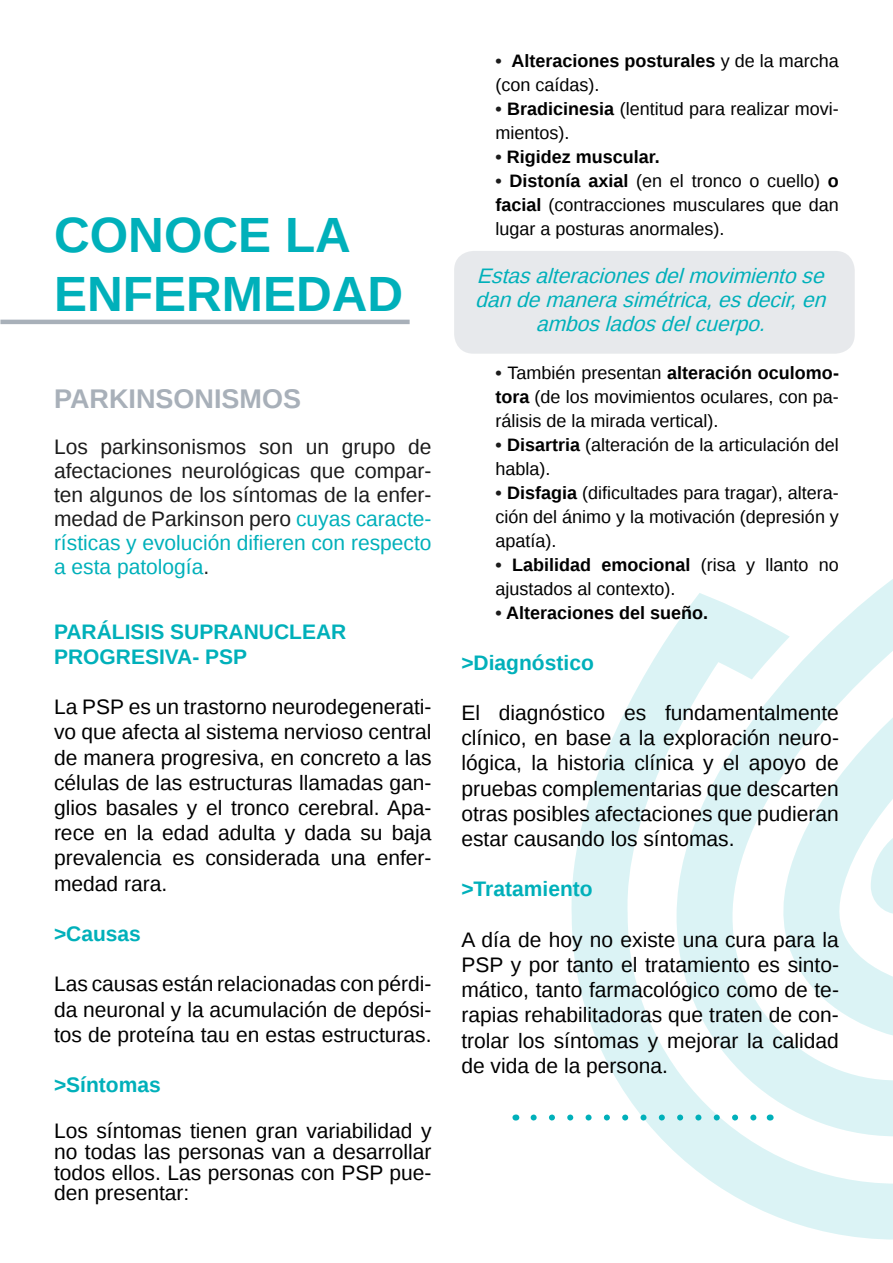
<style>
.page{position:relative;width:893px;height:1263px;background:#fff}
.page>*{position:absolute;margin:0;border:0;box-sizing:border-box;transform-origin:0 0}
.t1{font:700 49.5px/59.4px "Liberation Sans";color:#00b0ba}
.t2{font:700 27px "Liberation Sans";color:#a8b0b9}
.t3{font:21px/25.2px "Liberation Sans";color:#000;text-align:justify}
.t4{font:21px/24px "Liberation Sans";color:#1c1c1c;text-align:justify}
.t5{font:italic 21px/24px "Liberation Sans";color:#00b0ba;text-align:center}
.t6{font:700 21px/25.2px "Liberation Sans";color:#00b0ba}
.t7{font:18px/24px "Liberation Sans";color:#000}
.t8{font:700 18px "Liberation Sans";color:#000}
.s1{color:#00b0ba}
.s2{font-weight:700;color:#1c1c1c}
.s3{font-weight:700}
.s4{color:#1c1c1c}
</style>
<div class="page">
<svg style="left:569px;top:625px;width:324px;height:614px"></svg>
<svg style="left:676px;top:579px;width:217px;height:557px;fill:#dbf3f5"></svg>
<div style="left:456px;top:252px;width:397px;height:100px;background:#e7e9ec;border-radius:18px"></div>
<div style="left:454px;top:251px;width:401px;height:103px;border:3px solid #a8b0b9;border-radius:18px"></div>
<hr style="left:0;top:320px;width:410px;height:4px;background:#a8b0b9">
<svg style="left:534px;top:1114px;width:227px;height:6px"></svg>
<h1 class="t1" style="left:54px;top:204px;width:351px">CONOCE LA<br>ENFERMEDAD</h1>
<p class="t2" style="left:54px;top:380px;width:249px">PARKINSONISMOS</p>
<p class="t4" style="left:54px;top:436px;width:379px">Los parkinsonismos son un grupo de afectaciones neurológicas que compar&shy;ten algunos de los síntomas de la enfer&shy;medad de Parkinson pero <span class="s1">cuyas caracte&shy;rísticas y evolución difieren con respecto a esta patología</span>.</p>
<p class="t6" style="left:54px;top:618px;width:294px">PARÁLISIS SUPRANUCLEAR<br>PROGRESIVA- PSP</p>
<p class="t3" style="left:54px;top:695px;width:379px">La PSP es un trastorno neurodegenerati&shy;vo que afecta al sistema nervioso central de manera progresiva, en concreto a las células de las estructuras llamadas gan&shy;glios basales y el tronco cerebral. Apa&shy;rece en la edad adulta y dada su baja prevalencia es considerada una enfer&shy;medad rara.</p>
<p class="t6" style="left:54px;top:921px;width:88px">&gt;Causas</p>
<p class="t3" style="left:54px;top:972px;width:379px">Las causas están relacionadas con pérdi&shy;da neuronal y la acumulación de depósi&shy;tos de proteína tau en estas estructuras.</p>
<p class="t6" style="left:54px;top:1072px;width:108px">&gt;Síntomas</p>
<p class="t3" style="left:54px;top:1122px;width:379px;line-height:20.5px">Los síntomas tienen gran variabilidad y no todas las personas van a desarrollar todos ellos. Las personas con PSP pue&shy;den presentar:</p>
<p class="t7" style="left:495px;top:50px;width:345px"><span class="s2">•</span> <span class="s3">Alteraciones posturales</span> y de la marcha (con caídas).</p>
<p class="t7" style="left:495px;top:98px;width:345px"><span class="s2">•</span> <span class="s3">Bradicinesia</span> (lentitud para realizar movi&shy;mientos).</p>
<p class="t8" style="left:495px;top:144px;width:166px"><span class="s4">•</span> Rigidez muscular.</p>
<p class="t7" style="left:495px;top:170px;width:345px;text-align:justify"><span class="s2">•</span> <span class="s3">Distonía axial</span> (en el tronco o cuello) <span class="s3">o facial</span> (contracciones musculares que dan lugar a posturas anormales).</p>
<p class="t5" style="left:475px;top:265px;width:358px">Estasalteracionesdelmovimientose dandemanerasimétrica,esdecir,en ambosladosdelcuerpo.</p>
<p class="t7" style="left:495px;top:362px;width:345px;text-align:justify"><span class="s2">•</span> También presentan <span class="s3">alteración oculomo&shy;tora</span> (de los movimientos oculares, con pa&shy;rálisis de la mirada vertical).</p>
<p class="t7" style="left:495px;top:434px;width:345px"><span class="s2">•</span> <span class="s3">Disartria</span> (alteración de la articulación del habla).</p>
<p class="t7" style="left:495px;top:482px;width:345px;text-align:justify"><span class="s2">•</span> <span class="s3">Disfagia</span> (dificultades para tragar), altera&shy;ción del ánimo y la motivación (depresión y apatía).</p>
<p class="t7" style="left:495px;top:554px;width:345px"><span class="s2">•</span> <span class="s3">Labilidad emocional</span> (risa y llanto no ajustados al contexto).</p>
<p class="t8" style="left:495px;top:600px;width:214px"><span class="s4">•</span> Alteraciones del sueño.</p>
<p class="t6" style="left:461px;top:649px;width:134px">&gt;Diagnóstico</p>
<p class="t3" style="left:461px;top:701px;width:379px">El diagnóstico es fundamentalmente clínico, en base a la exploración neuro&shy;lógica, la historia clínica y el apoyo de pruebas complementarias que descarten otras posibles afectaciones que pudieran estar causando los síntomas.</p>
<p class="t6" style="left:461px;top:876px;width:133px">&gt;Tratamiento</p>
<p class="t3" style="left:461px;top:928px;width:379px">A día de hoy no existe una cura para la PSP y por tanto el tratamiento es sinto&shy;mático, tanto farmacológico como de te&shy;rapias rehabilitadoras que traten de con&shy;trolar los síntomas y mejorar la calidad de vida de la persona.</p>
</div>
